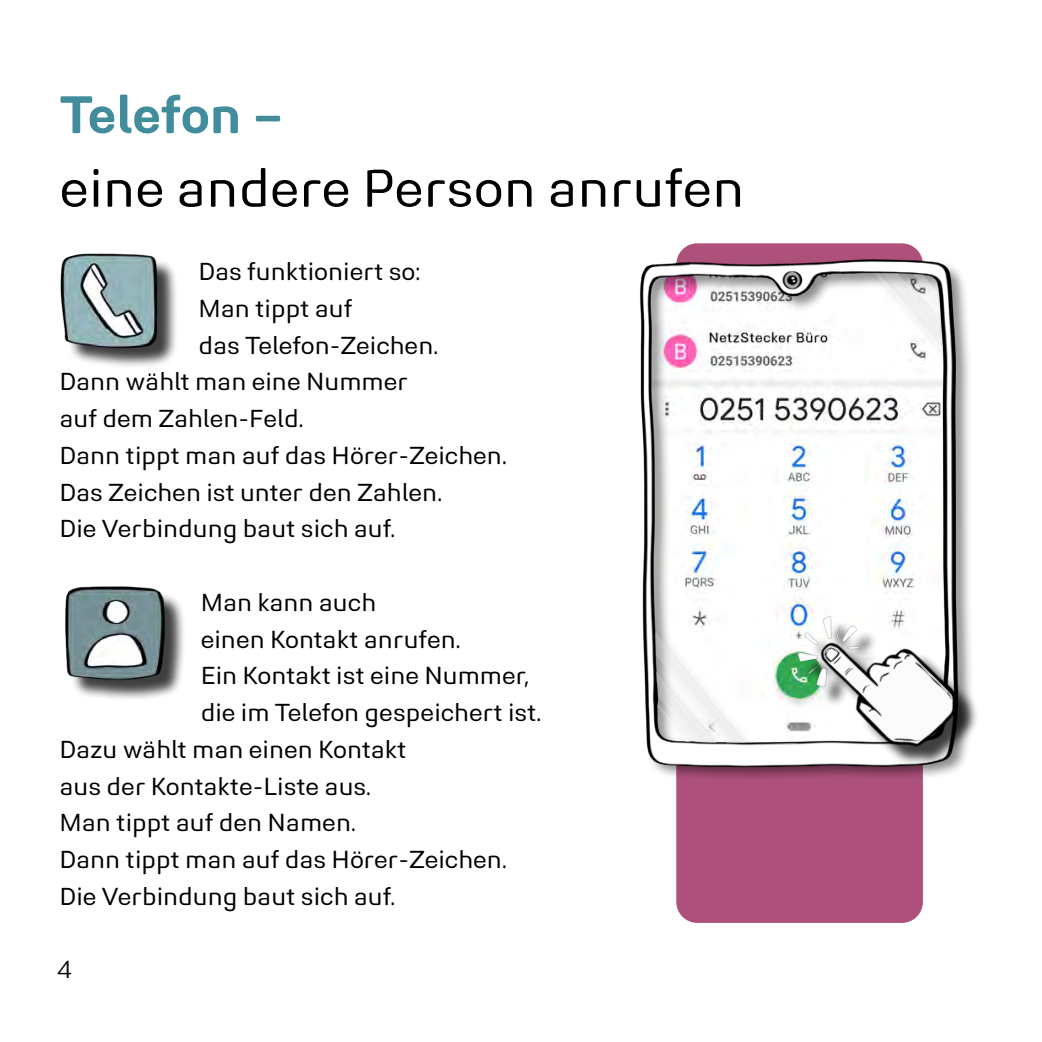
<style>
.page{position:relative;width:1042px;height:1042px;background:#fff}
.page>*{position:absolute;margin:0;border:0;box-sizing:border-box;transform-origin:0 0}
.t1{font:52.5px "Midpoint Pro";color:#000}
.t2{font:700 52.5px "Midpoint Pro";letter-spacing:-.005em;color:#418d9c}
.t3{font:24.5px "Midpoint Pro";color:#000}
.t4{font:300 24.5px "Midpoint Pro";color:#000}
</style>
<div class="page">
<div style="left:676px;top:243px;width:247px;height:680px;background:#ad517b;border-radius:21px"></div>
<img style="left:640px;top:243px;width:329px;height:532px">
<div style="left:68px;top:590px;width:118px;height:111px;background:#000;opacity:.75"></div>
<img style="left:65px;top:586px;width:101px;height:99px">
<img style="left:746px;top:533px;width:231px;height:302px">
<div style="left:64px;top:256px;width:114px;height:112px;background:#000;opacity:.75"></div>
<img style="left:60px;top:253px;width:104px;height:95px">
<h1 class="t2" style="left:60px;top:82px;width:226px">Telefon –</h1>
<h1 class="t1" style="left:60px;top:156px;width:686px">eine andere Person anrufen</h1>
<p class="t3" style="left:198px;top:257px;width:223px">Das funktioniert so:</p>
<p class="t3" style="left:198px;top:293px;width:156px">Man tippt auf</p>
<p class="t3" style="left:198px;top:330px;width:241px">das Telefon-Zeichen.</p>
<p class="t3" style="left:60px;top:367px;width:350px">Dann wählt man eine Nummer</p>
<p class="t3" style="left:60px;top:404px;width:245px">auf dem Zahlen-Feld.</p>
<p class="t3" style="left:60px;top:440px;width:449px">Dann tippt man auf das Hörer-Zeichen.</p>
<p class="t3" style="left:60px;top:477px;width:384px">Das Zeichen ist unter den Zahlen.</p>
<p class="t3" style="left:60px;top:514px;width:337px">Die Verbindung baut sich auf.</p>
<p class="t3" style="left:201px;top:587px;width:177px">Man kann auch</p>
<p class="t3" style="left:201px;top:624px;width:261px">einen Kontakt anrufen.</p>
<p class="t3" style="left:201px;top:661px;width:330px">Ein Kontakt ist eine Nummer,</p>
<p class="t3" style="left:201px;top:698px;width:342px">die im Telefon gespeichert ist.</p>
<p class="t3" style="left:60px;top:734px;width:349px">Dazu wählt man einen Kontakt</p>
<p class="t3" style="left:60px;top:771px;width:313px">aus der Kontakte-Liste aus.</p>
<p class="t3" style="left:60px;top:808px;width:298px">Man tippt auf den Namen.</p>
<p class="t3" style="left:60px;top:845px;width:449px">Dann tippt man auf das Hörer-Zeichen.</p>
<p class="t3" style="left:60px;top:881px;width:337px">Die Verbindung baut sich auf.</p>
<p class="t4" style="left:57px;top:955px;width:16px">4</p>
</div>
